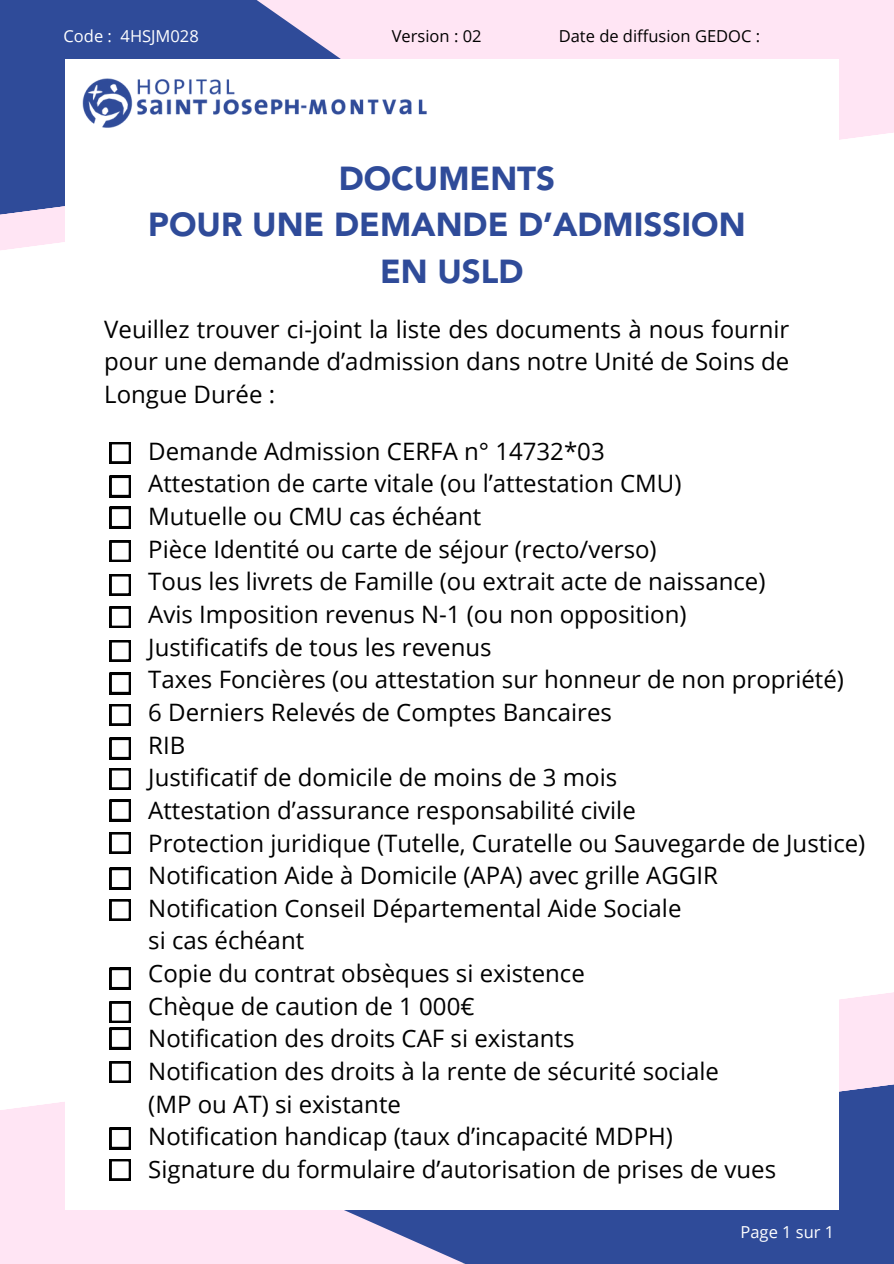
<style>
.page{position:relative;width:894px;height:1264px;background:#fff}
.page>*{position:absolute;margin:0;border:0;box-sizing:border-box;transform-origin:0 0}
.t1{font:900 33px/46.2px "Avenir LT Std";color:#2f4b99;text-align:center}
.t2{font:24px/32.7px "Open Sans";color:#000;text-align:justify}
.t3{font:16.5px "Open Sans";color:#000}
.t4{font:16.5px "Open Sans";color:#fff}
</style>
<div class="page">
<svg style="left:0;top:992px;width:893px;height:271px;fill:#ffe5f4"></svg>
<svg style="left:0;top:0;width:893px;height:250px;fill:#ffe5f4"></svg>
<svg style="left:250px;top:1038px;width:643px;height:225px;fill:#2f4b99"></svg>
<svg style="left:0;top:0;width:474px;height:249px;fill:#2f4b99"></svg>
<div style="left:65px;top:59px;width:773px;height:1150px;background:#fff"></div>
<img style="left:82px;top:78px;width:345px;height:50px">
<svg style="left:110px;top:868px;width:21px;height:21px"></svg>
<svg style="left:110px;top:768px;width:21px;height:21px"></svg>
<svg style="left:110px;top:442px;width:21px;height:21px"></svg>
<svg style="left:110px;top:476px;width:21px;height:21px"></svg>
<svg style="left:110px;top:507px;width:21px;height:21px"></svg>
<svg style="left:110px;top:540px;width:21px;height:22px"></svg>
<svg style="left:110px;top:1061px;width:21px;height:21px"></svg>
<svg style="left:110px;top:574px;width:21px;height:21px"></svg>
<svg style="left:110px;top:606px;width:21px;height:22px"></svg>
<svg style="left:110px;top:640px;width:21px;height:21px"></svg>
<svg style="left:110px;top:799px;width:21px;height:22px"></svg>
<svg style="left:110px;top:832px;width:21px;height:21px"></svg>
<svg style="left:110px;top:899px;width:21px;height:21px"></svg>
<svg style="left:110px;top:967px;width:21px;height:22px"></svg>
<svg style="left:110px;top:704px;width:21px;height:21px"></svg>
<svg style="left:110px;top:1127px;width:21px;height:21px"></svg>
<svg style="left:110px;top:672px;width:21px;height:22px"></svg>
<svg style="left:110px;top:738px;width:21px;height:21px"></svg>
<svg style="left:110px;top:1001px;width:21px;height:48px"></svg>
<svg style="left:110px;top:1159px;width:21px;height:21px"></svg>
<p class="t4" style="left:64px;top:25px;width:137px">Code : 4HSJM028</p>
<p class="t3" style="left:391px;top:25px;width:91px">Version : 02</p>
<p class="t3" style="left:558px;top:25px;width:203px">Date de diffusion GEDOC :</p>
<p class="t1" style="left:148px;top:159px;width:598px">DOCUMENTS<br>POUR UNE DEMANDE D’ADMISSION<br>EN USLD</p>
<p class="t2" style="left:104px;top:312px;width:686px">Veuillez trouver ci-joint la liste des documents à nous fournir pour une demande d’admission dans notre Unité de Soins de Longue Durée :</p>
<h1 class="t2" style="left:148px;top:434px;width:458px">Demande Admission CERFA n° 14732*03</h1>
<h2 class="t2" style="left:148px;top:467px;width:718px;text-align:left">Attestation de carte vitale (ou l’attestation CMU)<br>Mutuelle ou CMU cas échéant<br>Pièce Identité ou carte de séjour (recto/verso)<br>Tous les livrets de Famille (ou extrait acte de naissance)<br>Avis Imposition revenus N-1 (ou non opposition)<br>Justificatifs de tous les revenus<br>Taxes Foncières (ou attestation sur honneur de non propriété)<br>6 Derniers Relevés de Comptes Bancaires<br>RIB<br>Justificatif de domicile de moins de 3 mois<br>Attestation d’assurance responsabilité civile<br>Protection juridique (Tutelle, Curatelle ou Sauvegarde de Justice)<br>Notification Aide à Domicile (APA) avec grille AGGIR<br>Notification Conseil Départemental Aide Sociale<br>si cas échéant<br>Copie du contrat obsèques si existence<br>Chèque de caution de 1 000€<br>Notification des droits CAF si existants<br>Notification des droits à la rente de sécurité sociale<br>(MP ou AT) si existante<br>Notification handicap (taux d’incapacité MDPH)<br>Signature du formulaire d’autorisation de prises de vues</h2>
<p class="t4" style="left:740px;top:1220px;width:95px">Page 1 sur 1</p>
</div>
